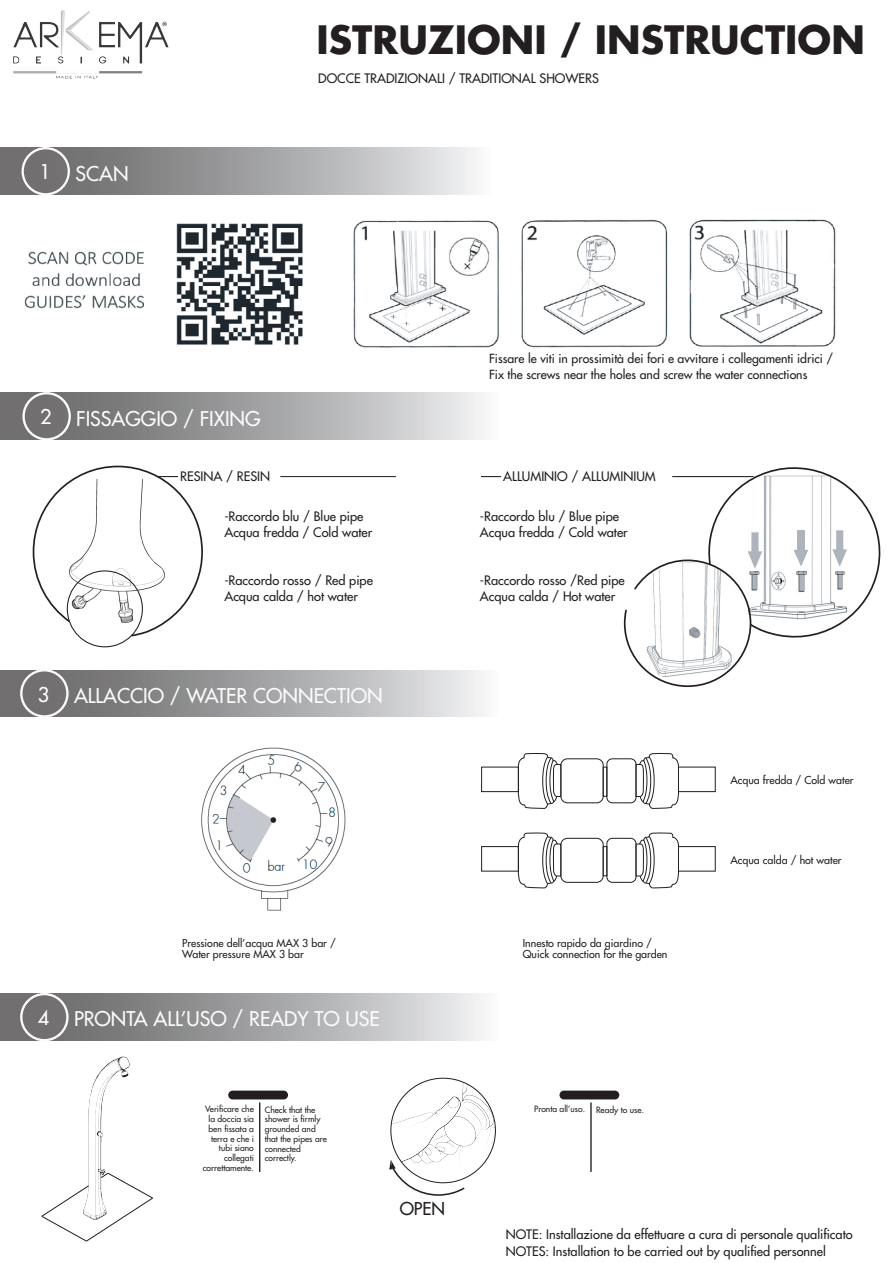
<style>
.page{position:relative;width:893px;height:1263px;background:#fff}
.page>*{position:absolute;margin:0;border:0;box-sizing:border-box;transform-origin:0 0}
.t1{font:700 38.1px "Futura Std";color:#231f20}
.t2{font:500 19.8px "Futura Std";color:#fbfbfc}
.t3{font:500 17.25px "Futura Std";color:#231f21}
.t4{font:500 12.75px/16px "Futura Std";color:#231f20}
.t5{font:500 12.75px "Futura Std";color:#231f21}
.t6{font:500 12.3px/16.4px "Futura Std";color:#231f20}
.t7{font:500 10.65px/11.4px "Futura Std";color:#231f20}
.t8{font:500 8.55px/9.8px "Futura Std";color:#231f20;text-align:right}
.s1{color:#fff}
</style>
<div class="page">
<img style="left:24px;top:219px;width:812px;height:129px">
<svg style="left:0;top:148px;width:475px;height:47px;background:#a3a3a4"></svg>
<div style="left:22px;top:147px;width:48px;height:48px;border:2px solid #fbfbfc;border-radius:50%"></div>
<svg style="left:1px;top:670px;width:482px;height:47px;background:#a3a3a4"></svg>
<div style="left:20px;top:669px;width:49px;height:49px;border:2px solid #fbfbfc;border-radius:50%"></div>
<svg style="left:1px;top:393px;width:482px;height:47px;background:#a3a3a4"></svg>
<div style="left:22px;top:392px;width:49px;height:48px;border:2px solid #fbfbfc;border-radius:50%"></div>
<svg style="left:1px;top:994px;width:482px;height:46px;background:#a3a3a4"></svg>
<div style="left:20px;top:993px;width:49px;height:48px;border:2px solid #fbfbfc;border-radius:50%"></div>
<img style="left:201px;top:747px;width:145px;height:164px">
<div style="left:481px;top:767px;width:38px;height:25px;border:1px solid #231f20"></div>
<div style="left:561px;top:758px;width:42px;height:45px;border:1px solid #231f20;border-radius:7px"></div>
<svg style="left:518px;top:753px;width:43px;height:56px"></svg>
<div style="left:678px;top:767px;width:37px;height:25px;border:1px solid #231f20"></div>
<div style="left:607px;top:758px;width:29px;height:45px;border:1px solid #231f20;border-radius:5px"></div>
<svg style="left:635px;top:753px;width:44px;height:56px"></svg>
<div style="left:603px;top:767px;width:4px;height:29px;border:1px solid #231f20"></div>
<div style="left:481px;top:846px;width:38px;height:25px;border:1px solid #231f20"></div>
<div style="left:561px;top:838px;width:42px;height:44px;border:1px solid #231f20;border-radius:7px"></div>
<svg style="left:518px;top:833px;width:43px;height:55px"></svg>
<div style="left:678px;top:846px;width:37px;height:25px;border:1px solid #231f20"></div>
<div style="left:607px;top:838px;width:29px;height:44px;border:1px solid #231f20;border-radius:5px"></div>
<svg style="left:635px;top:833px;width:44px;height:55px"></svg>
<div style="left:603px;top:846px;width:4px;height:30px;border:1px solid #231f20"></div>
<img style="left:391px;top:1078px;width:104px;height:94px">
<svg style="left:389px;top:1160px;width:77px;height:36px"></svg>
<div style="left:228px;top:1090px;width:60px;height:9px;background:#231f20;border-radius:4px"></div>
<hr style="left:259px;top:1103px;width:1px;height:68px;background:#231f20">
<div style="left:559px;top:1090px;width:60px;height:9px;background:#231f20;border-radius:4px"></div>
<hr style="left:590px;top:1103px;width:2px;height:68px;background:#231f20">
<hr style="left:280px;top:476px;width:116px;height:1px;background:#231f20">
<svg style="left:481px;top:476px;width:20px;height:1px"></svg>
<img style="left:14px;top:10px;width:155px;height:68px">
<svg style="left:32px;top:465px;width:171px;height:172px"></svg>
<div style="left:67px;top:570px;width:76px;height:77px;border:1px solid #231f20;border-radius:50%"></div>
<svg style="left:42px;top:1056px;width:111px;height:185px"></svg>
<svg style="left:623px;top:467px;width:258px;height:220px"></svg>
<h1 class="t1" style="left:316px;top:15px;width:550px">ISTRUZIONI / INSTRUCTION</h1>
<h2 class="t2" style="left:39px;top:161px;width:91px"><span class="s1">1</span> SCAN</h2>
<p class="t5" style="left:318px;top:70px;width:282px">DOCCE TRADIZIONALI / TRADITIONAL SHOWERS</p>
<h2 class="t2" style="left:40px;top:406px;width:222px"><span class="s1">2</span> FISSAGGIO / FIXING</h2>
<p class="t6" style="left:489px;top:350px;width:346px">Fissare le viti in prossimità dei fori e avvitare i collegamenti idrici /<br>Fix the screws near the holes and screw the water connections</p>
<p class="t4" style="left:180px;top:468px;width:92px">RESINA / RESIN</p>
<p class="t4" style="left:503px;top:468px;width:154px">ALLUMINIO / ALLUMINIUM</p>
<p class="t4" style="left:224px;top:508px;width:149px">-Raccordo blu / Blue pipe<br>Acqua fredda / Cold water</p>
<p class="t4" style="left:224px;top:573px;width:150px">-Raccordo rosso / Red pipe<br>Acqua calda / hot water</p>
<p class="t4" style="left:480px;top:508px;width:149px">-Raccordo blu / Blue pipe<br>Acqua fredda / Cold water</p>
<p class="t4" style="left:480px;top:573px;width:146px">-Raccordo rosso /Red pipe<br>Acqua calda / Hot water</p>
<h2 class="t2" style="left:38px;top:683px;width:346px"><span class="s1">3</span> ALLACCIO / WATER CONNECTION</h2>
<p class="t7" style="left:182px;top:937px;width:155px">Pressione dell’acqua MAX 3 bar /<br>Water pressure MAX 3 bar</p>
<h2 class="t2" style="left:38px;top:1007px;width:343px"><span class="s1">4</span> PRONTA ALL’USO / READY TO USE</h2>
<p class="t7" style="left:523px;top:937px;width:146px">Innesto rapido da giardino /<br>Quick connection for the garden</p>
<p class="t8" style="left:203px;top:1104px;width:53px">Verificare che la doccia sia ben fissata a terra e che i tubi siano collegati correttamente.</p>
<p class="t8" style="left:265px;top:1104px;width:64px;text-align:left">Check that the shower is firmly grounded and that the pipes are connected correctly.</p>
<p class="t8" style="left:534px;top:1104px;width:52px">Pronta all’uso.</p>
<p class="t8" style="left:596px;top:1104px;width:50px">Ready to use.</p>
<h3 class="t3" style="left:400px;top:1198px;width:47px">OPEN</h3>
<p class="t7" style="left:730px;top:774px;width:125px">Acqua fredda / Cold water</p>
<p class="t7" style="left:730px;top:854px;width:113px">Acqua calda / hot water</p>
<p class="t4" style="left:506px;top:1226px;width:348px;line-height:17px">NOTE: Installazione da effettuare a cura di personale qualificato<br>NOTES: Installation to be carried out by qualified personnel</p>
</div>
